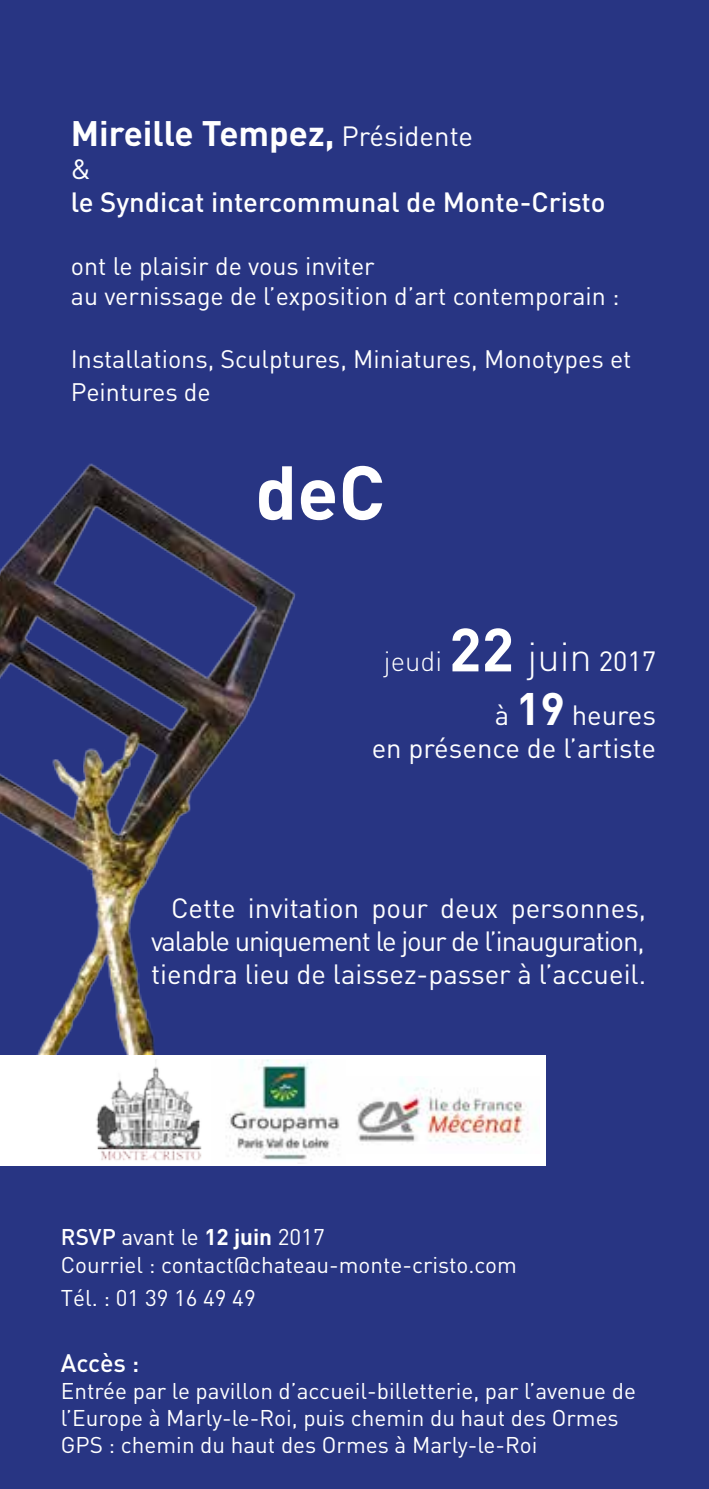
<style>
.page{position:relative;width:709px;height:1489px;background:#fff}
.page>*{position:absolute;margin:0;border:0;box-sizing:border-box;transform-origin:0 0}
.t1{font:700 75px "DIN";color:#fff}
.t2{font:700 35px "DIN";color:#fff}
.t3{font:27.5px/33px "DIN";color:#fff;text-align:right}
.t4{font:500 27.5px "DIN";color:#fff}
.t5{font:25px/30px "DIN";color:#fff}
.t6{font:500 25px "DIN";letter-spacing:-.01em;color:#fff}
.t7{font:22.5px/27px "DIN";color:#fff}
.s1{font-weight:400;font-size:27.5px}
.s2{font-weight:300}
.s3{font-weight:700;font-size:60px}
.s4{font-weight:300;font-size:40px}
.s5{font-weight:700;font-size:45px}
.s6{font-weight:500}
.s7{font-weight:700}
</style>
<div class="page">
<div style="left:0;top:0;width:709px;height:1488px;background:#283583"></div>
<img style="left:0;top:463px;width:295px;height:591px">
<div style="left:0;top:1054px;width:546px;height:111px;background:#fff"></div>
<img style="left:96px;top:1060px;width:106px;height:101px">
<img style="left:357px;top:1079px;width:172px;height:66px">
<img style="left:226px;top:1059px;width:114px;height:101px">
<h2 class="t2" style="left:71px;top:110px;width:404px">Mireille Tempez, <span class="s1">Présidente</span></h2>
<p class="t3" style="left:71px;top:152px;width:22px">&amp;</p>
<p class="t4" style="left:71px;top:185px;width:536px">le Syndicat intercommunal de Monte-Cristo</p>
<p class="t5" style="left:71px;top:251px;width:550px">ont le plaisir de vous inviter<br>au vernissage de l’exposition d’art contemporain :</p>
<p class="t5" style="left:71px;top:342px;width:562px;line-height:33px">Installations, Sculptures, Miniatures, Monotypes et<br>Peintures de</p>
<h1 class="t1" style="left:255px;top:443px;width:131px">deC</h1>
<p class="t3" style="left:384px;top:634px;width:274px;line-height:54px"><span class="s2">jeudi</span> <span class="s3">22</span> <span class="s4">juin</span> 2017 à <span class="s5">19</span> heures</p>
<p class="t3" style="left:371px;top:731px;width:286px">en présence de l’artiste</p>
<p class="t3" style="left:151px;top:891px;width:497px;text-align:justify;text-indent:20px">Cette invitation pour deux personnes, valable uniquement le jour de l’inauguration, tiendra lieu de laissez-passer à l’accueil.</p>
<p class="t7" style="left:61px;top:1223px;width:457px"><span class="s6">RSVP</span> avant le <span class="s7">12 juin</span> 2017<br>Courriel : contact@chateau-monte-cristo.com</p>
<p class="t7" style="left:61px;top:1283px;width:196px">Tél. : 01 39 16 49 49</p>
<p class="t6" style="left:61px;top:1346px;width:80px">Accès :</p>
<p class="t7" style="left:61px;top:1376px;width:576px">Entrée par le pavillon d’accueil-billetterie, par l’avenue de l’Europe à Marly-le-Roi, puis chemin du haut des Ormes<br>GPS : chemin du haut des Ormes à Marly-le-Roi</p>
</div>
